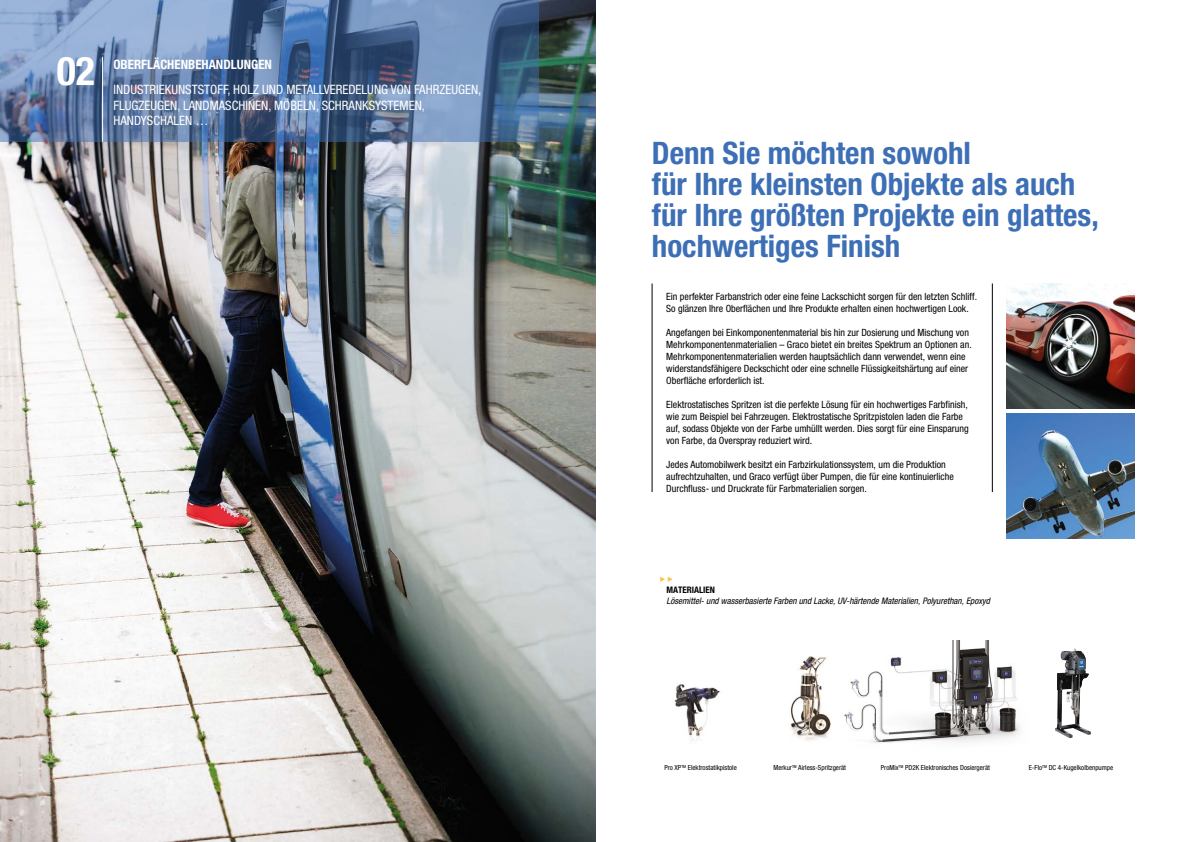
<style>
.page{position:relative;width:1191px;height:842px;background:#fff}
.page>*{position:absolute;margin:0;border:0;box-sizing:border-box;transform-origin:0 0}
.t1{font:700 condensed 39.6px "Helvetica Neue LTW1 G";color:#fff}
.t2{font:700 condensed 31px/31px "Helvetica Neue LTW1 G";color:#3d6fb6}
.t3{font:condensed 12.9px/15.5px "Helvetica Neue LTW1 G";color:#fff}
.t4{font:700 condensed 12.9px "Helvetica Neue LTW1 G";color:#fff}
.t5{font:condensed 10px/12px "Helvetica Neue LTW1 G";color:#000}
.t6{font:italic condensed 9px "Helvetica Neue LTW1 G";color:#000}
.t7{font:700 condensed 9px "Helvetica Neue LTW1 G";color:#000}
.t8{font:condensed 7px "Helvetica Neue LTW1 G";color:#000}
</style>
<div class="page">
<img style="left:0;top:0;width:595px;height:842px">
<svg style="left:0;top:0;width:539px;height:142px;background:#627da5"></svg>
<hr style="left:102px;top:57px;width:1px;height:85px;background:#fff">
<img style="left:790px;top:656px;width:40px;height:85px">
<img style="left:674px;top:684px;width:46px;height:57px">
<svg style="left:844px;top:640px;width:176px;height:103px"></svg>
<img style="left:1055px;top:650px;width:19px;height:88px">
<img style="left:1006px;top:283px;width:128px;height:125px">
<img style="left:1006px;top:414px;width:128px;height:125px">
<hr style="left:652px;top:283px;width:1px;height:209px;background:#000">
<svg style="left:660px;top:577px;width:12px;height:5px"></svg>
<hr style="left:992px;top:283px;width:1px;height:209px;background:#000">
<h1 class="t1" style="left:57px;top:47px;width:40px">02</h1>
<p class="t4" style="left:113px;top:56px;width:160px">OBERFLÄCHENBEHANDLUNGEN</p>
<p class="t3" style="left:113px;top:82px;width:369px">INDUSTRIEKUNSTSTOFF, HOLZ UND METALLVEREDELUNG VON FAHRZEUGEN,<br>FLUGZEUGEN, LANDMASCHINEN, MÖBELN, SCHRANKSYSTEMEN,<br>HANDYSCHALEN …</p>
<h2 class="t2" style="left:652px;top:138px;width:448px">Denn Sie möchten sowohl<br>für Ihre kleinsten Objekte als auch für Ihre größten Projekte ein glattes, hochwertiges Finish</h2>
<p class="t5" style="left:666px;top:291px;width:312px">Ein perfekter Farbanstrich oder eine feine Lackschicht sorgen für den letzten Schliff.<br>So glänzen Ihre Oberflächen und Ihre Produkte erhalten einen hochwertigen Look.</p>
<p class="t5" style="left:666px;top:327px;width:307px">Angefangen bei Einkomponentenmaterial bis hin zur Dosierung und Mischung von Mehrkomponentenmaterialien – Graco bietet ein breites Spektrum an Optionen an.<br>Mehrkomponentenmaterialien werden hauptsächlich dann verwendet, wenn eine widerstandsfähigere Deckschicht oder eine schnelle Flüssigkeitshärtung auf einer Oberfläche erforderlich ist.</p>
<p class="t5" style="left:666px;top:399px;width:304px">Elektrostatisches Spritzen ist die perfekte Lösung für ein hochwertiges Farbfinish, wie zum Beispiel bei Fahrzeugen. Elektrostatische Spritzpistolen laden die Farbe auf, sodass Objekte von der Farbe umhüllt werden. Dies sorgt für eine Einsparung von Farbe, da Overspray reduziert wird.</p>
<p class="t5" style="left:666px;top:459px;width:289px">Jedes Automobilwerk besitzt ein Farbzirkulationssystem, um die Produktion aufrechtzuhalten, und Graco verfügt über Pumpen, die für eine kontinuierliche<br>Durchfluss- und Druckrate für Farbmaterialien sorgen.</p>
<p class="t7" style="left:666px;top:585px;width:50px">MATERIALIEN</p>
<p class="t6" style="left:666px;top:596px;width:325px">Lösemittel- und wasserbasierte Farben und Lacke, UV-härtende Materialien, Polyurethan, Epoxyd</p>
<p class="t8" style="left:664px;top:763px;width:74px">Pro XP<sup>TM</sup> Elektrostatikpistole</p>
<p class="t8" style="left:881px;top:763px;width:111px">ProMix<sup>TM</sup> PD2K Elektronisches Dosiergerät</p>
<p class="t8" style="left:1029px;top:763px;width:86px">E-Flo<sup>TM</sup> DC 4-Kugelkolbenpumpe</p>
<p class="t8" style="left:773px;top:763px;width:74px">Merkur<sup>TM</sup> Airless-Spritzgerät</p>
</div>
